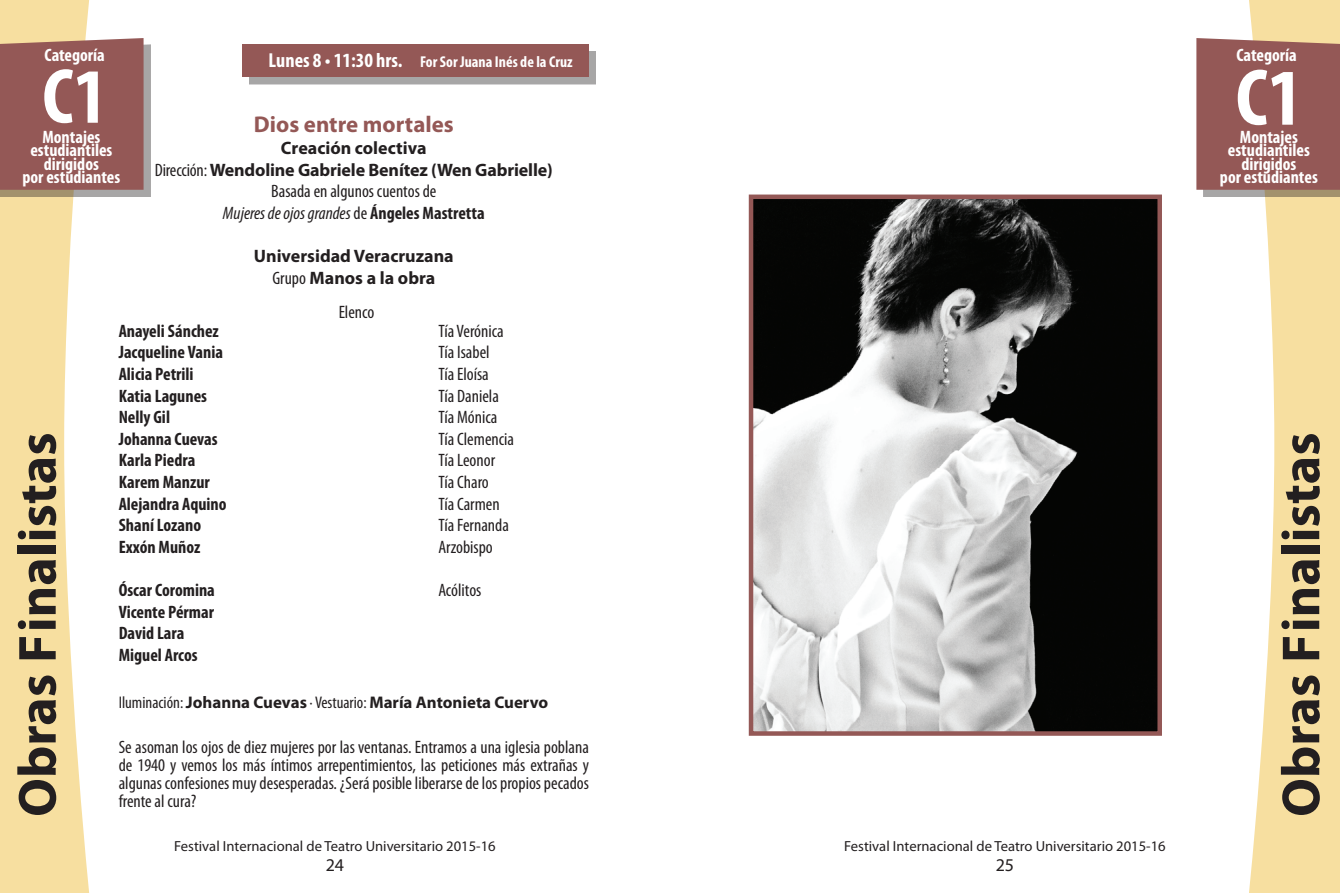
<style>
.page{position:relative;width:1340px;height:893px;background:#fff}
.page>*{position:absolute;margin:0;border:0;box-sizing:border-box;transform-origin:0 0}
.t1{font:700 condensed 81px "Myriad Pro";color:#fff}
.t2{font:700 condensed 78.75px "Myriad Pro";color:#fff}
.t3{font:700 54px "Myriad Pro";color:#231f20}
.t4{font:700 22.95px "Myriad Pro";color:#945856}
.t5{font:condensed 18px/18px "Myriad Pro";color:#231f20;text-align:justify}
.t6{font:700 condensed 18px/21.6px "Myriad Pro";color:#231f20}
.t7{font:700 18px/21.6px "Myriad Pro";letter-spacing:-.005em;color:#231f20;text-align:center}
.t8{font:700 condensed 18px/13.5px "Myriad Pro";color:#fff;text-align:center}
.t9{font:18px "Myriad Pro";color:#231f20}
.t10{font:700 16.88px "Myriad Pro";color:#231f20}
.t11{font:700 condensed 15.75px "Myriad Pro";color:#fff}
.t12{font:14.62px "Myriad Pro";color:#231f20}
.s1{font-size:20.25px}
.s2{font-weight:400;font-stretch:condensed}
.s3{font-weight:400;font-style:italic;font-stretch:condensed}
.s4{font-stretch:condensed}
</style>
<div class="page">
<svg style="left:0;top:0;width:89px;height:893px;fill:#f7dfa0"></svg>
<div style="left:0;top:45px;width:150px;height:152px;background:#231f20;opacity:.4"></div>
<div style="left:0;top:38px;width:144px;height:152px;background:#945856"></div>
<div style="left:249px;top:51px;width:347px;height:33px;background:#a7a6a6"></div>
<div style="left:242px;top:44px;width:347px;height:33px;background:#945856"></div>
<svg style="left:1249px;top:0;width:90px;height:893px;fill:#f7dfa0"></svg>
<div style="left:1202px;top:45px;width:137px;height:152px;background:#231f20;opacity:.4"></div>
<div style="left:1196px;top:38px;width:143px;height:152px;background:#945856"></div>
<img style="left:753px;top:200px;width:403px;height:531px">
<div style="left:748px;top:195px;width:413px;height:541px;border:4px solid #945856"></div>
<p class="t8" style="left:45px;top:48px;width:62px">Categoría</p>
<h2 class="t2" style="left:42px;top:47px;width:66px">C1</h2>
<p class="t8" style="left:22px;top:130px;width:99px">Montajes estudiantiles dirigidos<br>por estudiantes</p>
<p class="t11" style="left:269px;top:52px;width:305px"><span class="s1">Lunes 8 • 11:30 hrs.</span> For Sor Juana Inés de la Cruz</p>
<p class="t4" style="left:254px;top:110px;width:201px">Dios entre mortales</p>
<p class="t7" style="left:155px;top:137px;width:399px">Creación colectiva<br><span class="s2">Dirección:</span> Wendoline Gabriele Benítez (Wen Gabrielle)<br><span class="s2">Basada en algunos cuentos de<br></span><span class="s3">Mujeres de ojos grandes</span> <span class="s2">de</span> <span class="s4">Ángeles Mastretta</span></p>
<p class="t7" style="left:254px;top:245px;width:201px">Universidad Veracruzana<br><span class="s2">Grupo</span> Manos a la obra</p>
<p class="t6" style="left:119px;top:320px;width:102px">Anayeli Sánchez</p>
<p class="t5" style="left:438px;top:322px;width:67px">Tía Verónica</p>
<p class="t6" style="left:119px;top:341px;width:106px">Jacqueline Vania</p>
<p class="t5" style="left:438px;top:343px;width:53px">Tía Isabel</p>
<p class="t6" style="left:119px;top:363px;width:76px">Alicia Petrili</p>
<p class="t5" style="left:438px;top:365px;width:52px">Tía Eloísa</p>
<p class="t6" style="left:119px;top:384px;width:90px">Katia Lagunes</p>
<p class="t5" style="left:438px;top:386px;width:62px">Tía Daniela</p>
<p class="t6" style="left:119px;top:406px;width:53px">Nelly Gil</p>
<p class="t5" style="left:438px;top:408px;width:61px">Tía Mónica</p>
<p class="t6" style="left:119px;top:428px;width:100px">Johanna Cuevas</p>
<p class="t5" style="left:438px;top:430px;width:77px">Tía Clemencia</p>
<p class="t6" style="left:119px;top:449px;width:78px">Karla Piedra</p>
<p class="t5" style="left:438px;top:451px;width:58px">Tía Leonor</p>
<p class="t6" style="left:119px;top:471px;width:93px">Karem Manzur</p>
<p class="t5" style="left:438px;top:473px;width:52px">Tía Charo</p>
<p class="t6" style="left:119px;top:492px;width:109px">Alejandra Aquino</p>
<p class="t5" style="left:438px;top:494px;width:63px">Tía Carmen</p>
<p class="t6" style="left:119px;top:514px;width:84px">Shaní Lozano</p>
<p class="t5" style="left:438px;top:516px;width:72px">Tía Fernanda</p>
<p class="t6" style="left:119px;top:536px;width:83px">Exxón Muñoz</p>
<p class="t5" style="left:438px;top:538px;width:56px">Arzobispo</p>
<p class="t6" style="left:119px;top:579px;width:98px">Óscar Coromina</p>
<p class="t5" style="left:438px;top:581px;width:45px">Acólitos</p>
<p class="t6" style="left:119px;top:600px;width:97px">Vicente Pérmar<br>David Lara<br>Miguel Arcos</p>
<p class="t10" style="left:119px;top:691px;width:431px"><span class="s2">Iluminación:</span> Johanna Cuevas <span class="s2">· Vestuario:</span> María Antonieta Cuervo</p>
<p class="t5" style="left:119px;top:738px;width:472px">Se asoman los ojos de diez mujeres por las ventanas. Entramos a una iglesia poblana de 1940 y vemos los más íntimos arrepentimientos, las peticiones más extrañas y algunas confesiones muy desesperadas. ¿Será posible liberarse de los propios pecados</p>
<p class="t5" style="left:339px;top:303px;width:37px">Elenco</p>
<h3 class="t3" style="left:2px;top:817px;width:386px;rotate:-90deg">Obras F inalistas</h3>
<p class="t5" style="left:119px;top:792px;width:79px">frente al cura?</p>
<p class="t12" style="left:174px;top:837px;width:323px">Festival Internacional de Teatro Universitario 2015-16</p>
<p class="t12" style="left:844px;top:837px;width:323px">Festival Internacional de Teatro Universitario 2015-16</p>
<p class="t9" style="left:326px;top:853px;width:20px">24</p>
<p class="t9" style="left:995px;top:853px;width:20px">25</p>
<p class="t8" style="left:1236px;top:48px;width:62px">Categoría</p>
<h1 class="t1" style="left:1235px;top:47px;width:68px">C1</h1>
<p class="t8" style="left:1219px;top:130px;width:99px">Montajes estudiantiles dirigidos<br>por estudiantes</p>
<h3 class="t3" style="left:1265px;top:817px;width:386px;rotate:-90deg">Obras F inalistas</h3>
</div>
